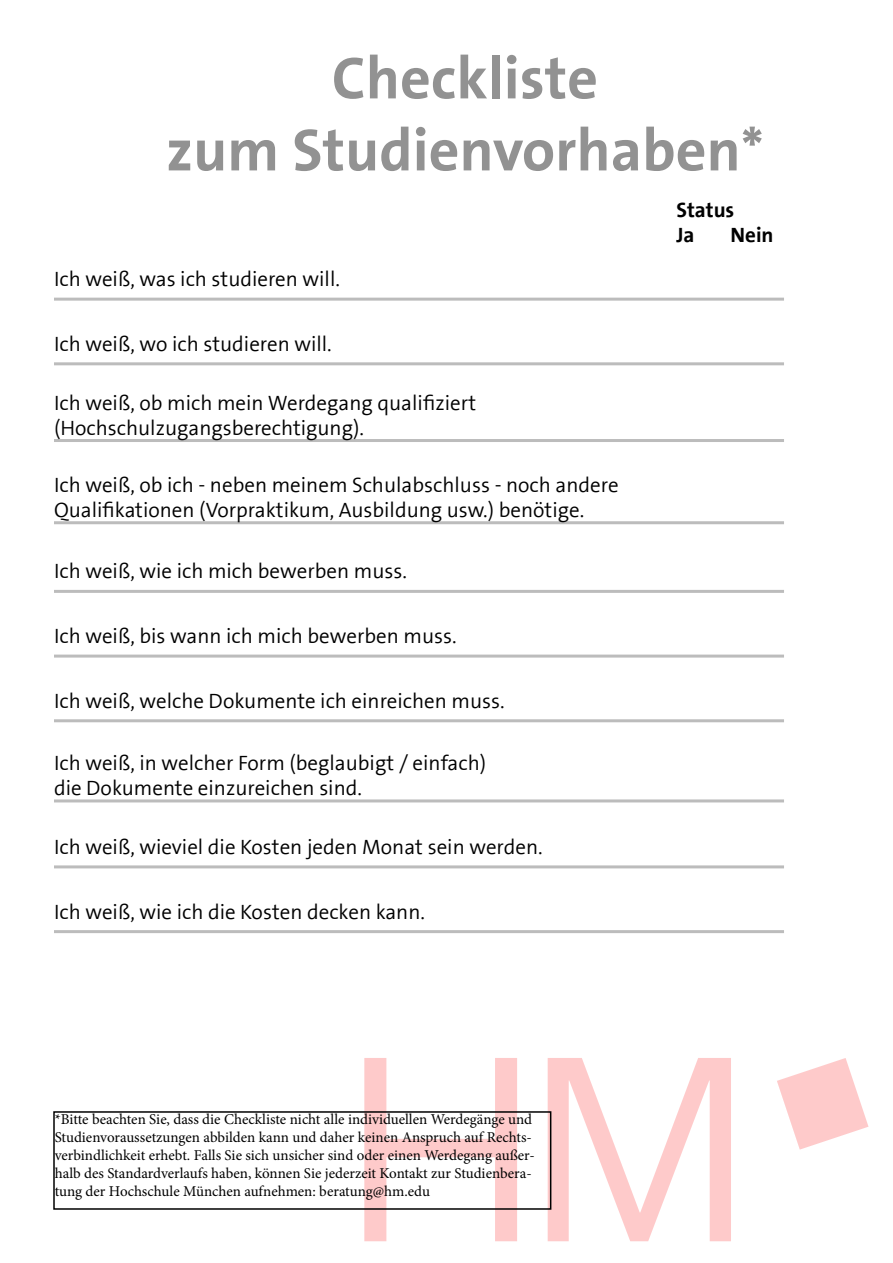
<style>
.page{position:relative;width:893px;height:1263px;background:#fff}
.page>*{position:absolute;margin:0;border:0;box-sizing:border-box;transform-origin:0 0}
.t1{font:700 60px/72px "FHM The Sans";color:#929292;text-align:center}
.t2{font:21px/25.2px "FHM The Sans";color:#000}
.t3{font:700 21px/25.2px "FHM The Sans";color:#000}
.t4{font:15px/18px "Minion Pro";color:#000}
</style>
<div class="page">
<svg style="left:777px;top:1058px;width:91px;height:91px"></svg>
<svg style="left:364px;top:1058px;width:153px;height:183px"></svg>
<svg style="left:548px;top:1058px;width:183px;height:183px"></svg>
<div style="left:53px;top:1111px;width:498px;height:99px;border:2px solid #000"></div>
<hr style="left:54px;top:298px;width:730px;height:3px;background:#bcbcbc">
<hr style="left:54px;top:362px;width:730px;height:3px;background:#bcbcbc">
<hr style="left:54px;top:439px;width:730px;height:3px;background:#bcbcbc">
<hr style="left:54px;top:655px;width:730px;height:3px;background:#bcbcbc">
<hr style="left:54px;top:521px;width:730px;height:3px;background:#bcbcbc">
<hr style="left:54px;top:719px;width:730px;height:3px;background:#bcbcbc">
<hr style="left:54px;top:799px;width:730px;height:3px;background:#bcbcbc">
<hr style="left:54px;top:590px;width:730px;height:3px;background:#bcbcbc">
<hr style="left:54px;top:865px;width:730px;height:3px;background:#bcbcbc">
<hr style="left:54px;top:930px;width:730px;height:3px;background:#bcbcbc">
<h1 class="t1" style="left:166px;top:44px;width:599px">Checkliste<br>zum Studienvorhaben*</h1>
<p class="t3" style="left:676px;top:198px;width:59px">Status<br>Ja</p>
<p class="t3" style="left:731px;top:223px;width:45px">Nein</p>
<p class="t2" style="left:54px;top:267px;width:287px">Ich weiß, was ich studieren will.</p>
<p class="t2" style="left:54px;top:332px;width:279px">Ich weiß, wo ich studieren will.</p>
<p class="t2" style="left:54px;top:391px;width:424px">Ich weiß, ob mich mein Werdegang qualifiziert (Hochschulzugangsberechtigung).</p>
<p class="t2" style="left:54px;top:473px;width:566px">Ich weiß, ob ich - neben meinem Schulabschluss - noch andere<br>Qualifikationen (Vorpraktikum, Ausbildung usw.) benötige.</p>
<p class="t2" style="left:54px;top:559px;width:355px">Ich weiß, wie ich mich bewerben muss.</p>
<p class="t2" style="left:54px;top:624px;width:404px">Ich weiß, bis wann ich mich bewerben muss.</p>
<p class="t2" style="left:54px;top:689px;width:452px">Ich weiß, welche Dokumente ich einreichen muss.</p>
<p class="t2" style="left:54px;top:751px;width:434px">Ich weiß, in welcher Form (beglaubigt / einfach) die Dokumente einzureichen sind.</p>
<p class="t2" style="left:54px;top:835px;width:490px">Ich weiß, wieviel die Kosten jeden Monat sein werden.</p>
<p class="t2" style="left:54px;top:900px;width:373px">Ich weiß, wie ich die Kosten decken kann.</p>
<p class="t4" style="left:55px;top:1110px;width:482px">*Bitte beachten Sie, dass die Checkliste nicht alle individuellen Werdegänge und Studienvoraussetzungen abbilden kann und daher keinen Anspruch auf Rechts&shy;verbindlichkeit erhebt. Falls Sie sich unsicher sind oder einen Werdegang außer&shy;halb des Standardverlaufs haben, können Sie jederzeit Kontakt zur Studienbera&shy;tung der Hochschule München aufnehmen: beratung@hm.edu</p>
</div>
